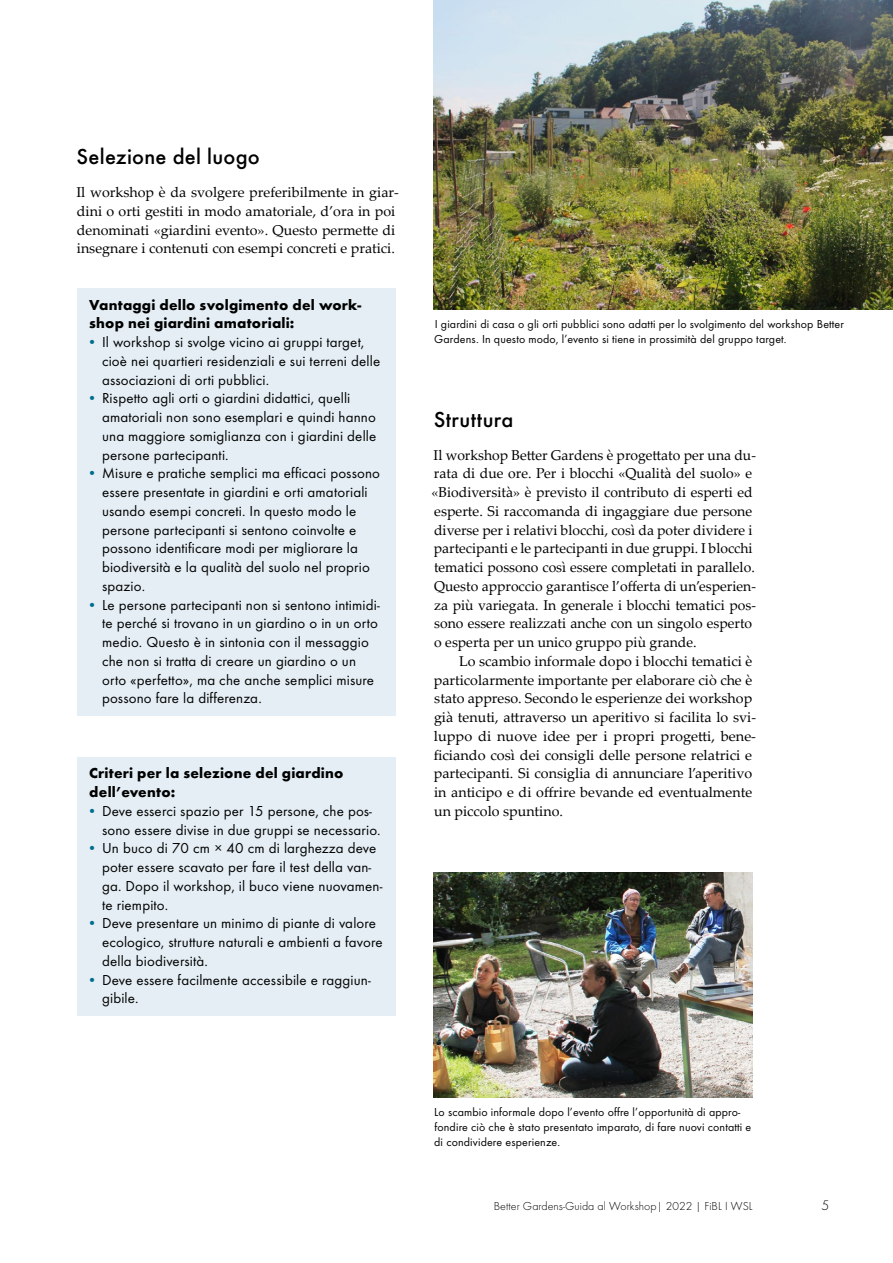
<style>
.page{position:relative;width:893px;height:1263px;background:#fff}
.page>*{position:absolute;margin:0;border:0;box-sizing:border-box;transform-origin:0 0}
.t1{font:500 22.5px "Function Pro";letter-spacing:.015em;color:#000}
.t2{font:15px/18.8px "Function Pro";letter-spacing:.01em;color:#000}
.t3{font:700 15px/18.8px "Function Pro";letter-spacing:.015em;color:#000}
.t4{font:14.25px/18.8px "Palatino Linotype";color:#000}
.t5{font:300 14.25px "Function Pro";color:#000}
.t6{font:12px/15px "Function Pro";letter-spacing:.01em;color:#000}
.t7{font:300 12px "Function Pro";letter-spacing:.005em;color:#000}
.s1{font-weight:500;color:#006d8d}
</style>
<div class="page">
<div style="left:77px;top:289px;width:318px;height:52px;background:#e4eef4"></div>
<div style="left:77px;top:326px;width:318px;height:71px;background:#e4eef4"></div>
<div style="left:77px;top:382px;width:318px;height:90px;background:#e4eef4"></div>
<div style="left:77px;top:457px;width:318px;height:147px;background:#e4eef4"></div>
<div style="left:77px;top:589px;width:318px;height:127px;background:#e4eef4"></div>
<div style="left:77px;top:757px;width:318px;height:53px;background:#e4eef4"></div>
<div style="left:77px;top:795px;width:318px;height:52px;background:#e4eef4"></div>
<div style="left:77px;top:832px;width:318px;height:90px;background:#e4eef4"></div>
<div style="left:77px;top:907px;width:318px;height:72px;background:#e4eef4"></div>
<div style="left:77px;top:964px;width:318px;height:52px;background:#e4eef4"></div>
<img style="left:433px;top:0;width:460px;height:310px">
<img style="left:434px;top:872px;width:319px;height:225px">
<h1 class="t1" style="left:77px;top:143px;width:185px">Selezione del luogo</h1>
<p class="t4" style="left:76px;top:182px;width:324px">Il workshop è da svolgere preferibilmente in giar&shy;dini o orti gestiti in modo amatoriale, d’ora in poi denominati «giardini evento». Questo permette di insegnare i contenuti con esempi concreti e pratici.</p>
<p class="t3" style="left:89px;top:295px;width:273px">Vantaggi dello svolgimento del work&shy;shop nei giardini amatoriali:</p>
<p class="t2" style="left:102px;top:333px;width:280px;text-indent:-15px"><span class="s1">•</span> Il workshop si svolge vicino ai gruppi target, cioè nei quartieri residenziali e sui terreni delle associazioni di orti pubblici.</p>
<p class="t2" style="left:102px;top:389px;width:276px;text-indent:-15px"><span class="s1">•</span> Rispetto agli orti o giardini didattici, quelli amatoriali non sono esemplari e quindi hanno una maggiore somiglianza con i giardini delle persone partecipanti.</p>
<p class="t2" style="left:102px;top:464px;width:280px;text-indent:-15px"><span class="s1">•</span> Misure e pratiche semplici ma efficaci possono essere presentate in giardini e orti amatoriali usando esempi concreti. In questo modo le persone partecipanti si sentono coinvolte e possono identificare modi per migliorare la biodiversità e la qualità del suolo nel proprio spazio.</p>
<p class="t2" style="left:102px;top:595px;width:279px;text-indent:-15px"><span class="s1">•</span> Le persone partecipanti non si sentono intimidi&shy;te perché si trovano in un giardino o in un orto medio. Questo è in sintonia con il messaggio che non si tratta di creare un giardino o un orto «perfetto», ma che anche semplici misure possono fare la differenza.</p>
<p class="t3" style="left:89px;top:764px;width:256px">Criteri per la selezione del giardino dell’evento:</p>
<p class="t2" style="left:102px;top:801px;width:280px;text-indent:-15px"><span class="s1">•</span> Deve esserci spazio per 15 persone, che pos&shy;sono essere divise in due gruppi se necessario.</p>
<p class="t2" style="left:102px;top:839px;width:282px;text-indent:-15px"><span class="s1">•</span> Un buco di 70 cm × 40 cm di larghezza deve poter essere scavato per fare il test della van&shy;ga. Dopo il workshop, il buco viene nuovamen&shy;te riempito.</p>
<p class="t2" style="left:102px;top:914px;width:282px;text-indent:-15px"><span class="s1">•</span> Deve presentare un minimo di piante di valore ecologico, strutture naturali e ambienti a favore della biodiversità.</p>
<p class="t2" style="left:102px;top:970px;width:270px;text-indent:-15px"><span class="s1">•</span> Deve essere facilmente accessibile e raggiun&shy;gibile.</p>
<p class="t6" style="left:434px;top:317px;width:411px">I giardini di casa o gli orti pubblici sono adatti per lo svolgimento del workshop Better<br>Gardens. In questo modo, l’evento si tiene in prossimità del gruppo target.</p>
<h1 class="t1" style="left:434px;top:406px;width:81px">Struttura</h1>
<p class="t4" style="left:432px;top:445px;width:326px">Il workshop Better Gardens è progettato per una du&shy;rata di due ore. Per i blocchi «Qualità del suolo» e «Biodiversità» è previsto il contributo di esperti ed esperte. Si raccomanda di ingaggiare due persone diverse per i relativi blocchi, così da poter dividere i partecipanti e le partecipanti in due gruppi. I blocchi tematici possono così essere completati in parallelo.<br>Questo approccio garantisce l’offerta di un’esperien&shy;za più variegata. In generale i blocchi tematici pos&shy;sono essere realizzati anche con un singolo esperto o esperta per un unico gruppo più grande.</p>
<p class="t4" style="left:434px;top:651px;width:324px;text-indent:26px">Lo scambio informale dopo i blocchi tematici è particolarmente importante per elaborare ciò che è stato appreso. Secondo le esperienze dei workshop già tenuti, attraverso un aperitivo si facilita lo svi&shy;luppo di nuove idee per i propri progetti, bene&shy;ficiando così dei consigli delle persone relatrici e partecipanti. Si consiglia di annunciare l’aperitivo in anticipo e di offrire bevande ed eventualmente un piccolo spuntino.</p>
<p class="t6" style="left:434px;top:1104px;width:319px">Lo scambio informale dopo l’evento offre l’opportunità di appro&shy;fondire ciò che è stato presentato imparato, di fare nuovi contatti e di condividere esperienze.</p>
<p class="t7" style="left:494px;top:1199px;width:260px">Better Gardens-Guida al Workshop| 2022 | FiBL I WSL</p>
<p class="t5" style="left:821px;top:1197px;width:9px">5</p>
</div>
